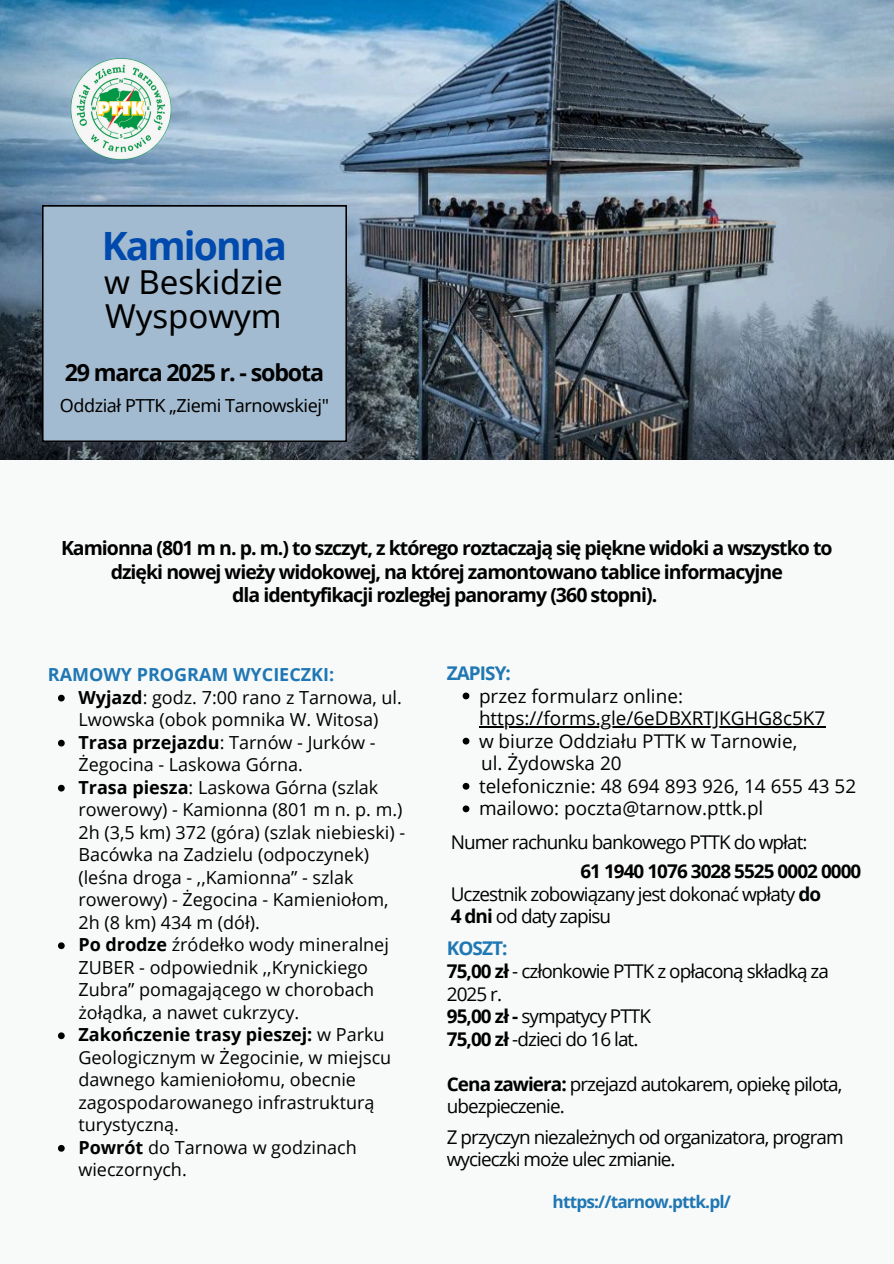
<style>
.page{position:relative;width:894px;height:1264px;background:#fff}
.page>*{position:absolute;margin:0;border:0;box-sizing:border-box;transform-origin:0 0}
.t1{font:700 39px "Noto Sans";letter-spacing:-.05em;color:#004aad}
.t2{font:33px/33.8px "Noto Sans";letter-spacing:-.005em;color:#000}
.t3{font:700 23.25px "Noto Sans";letter-spacing:-.05em;color:#000}
.t4{font:700 19.5px/23.7px "Open Sans";letter-spacing:-.05em;color:#000;text-align:center}
.t5{font:18.9px/22.5px "Open Sans";letter-spacing:-.05em;color:#000}
.t6{font:18.9px/22.5px "Open Sans";color:#000}
.t7{font:700 18.9px "Open Sans";letter-spacing:-.05em;color:#1f77b4}
.t8{font:18px/22.5px "Open Sans";color:#000}
.t9{font:18px "Noto Sans";letter-spacing:-.025em;color:#000}
.t10{font:700 18px "Open Sans";color:#1f77b4}
.t11{font:700 17.25px "Open Sans";letter-spacing:-.05em;color:#1f77b4}
.s1{font-weight:700}
.s2{font-weight:700;color:#1f77b4}
</style>
<div class="page">
<div style="left:0;top:0;width:893px;height:1263px;background:#f8faf9"></div>
<img style="left:0;top:0;width:893px;height:459px">
<div style="left:42px;top:205px;width:304px;height:236px;background:#a3bbd0"></div>
<svg style="left:58px;top:694px;width:7px;height:7px"></svg>
<svg style="left:58px;top:739px;width:7px;height:7px"></svg>
<svg style="left:58px;top:784px;width:7px;height:7px"></svg>
<svg style="left:58px;top:942px;width:7px;height:7px"></svg>
<svg style="left:58px;top:1032px;width:7px;height:7px"></svg>
<svg style="left:58px;top:1145px;width:7px;height:6px"></svg>
<svg style="left:462px;top:692px;width:7px;height:7px"></svg>
<hr style="left:479px;top:726px;width:346px;height:2px;background:#000">
<svg style="left:462px;top:737px;width:7px;height:7px"></svg>
<svg style="left:462px;top:783px;width:7px;height:6px"></svg>
<svg style="left:462px;top:805px;width:7px;height:7px"></svg>
<img style="left:67px;top:54px;width:109px;height:109px">
<p class="t1" style="left:102px;top:218px;width:186px">Kamionna</p>
<p class="t2" style="left:104px;top:265px;width:180px">w Beskidzie<br>Wyspowym</p>
<p class="t3" style="left:65px;top:356px;width:261px">29 marca 2025 r. - sobota</p>
<p class="t9" style="left:60px;top:393px;width:270px">Oddział PTTK „Ziemi Tarnowskiej"</p>
<h5 class="t4" style="left:61px;top:535px;width:772px">Kamionna (801 m n. p. m.) to szczyt, z którego roztaczają się piękne widoki a wszystko to dzięki nowej wieży widokowej, na której zamontowano tablice informacyjne<br>dla identyfikacji rozległej panoramy (360 stopni).</h5>
<h1 class="t10" style="left:48px;top:662px;width:288px">RAMOWY PROGRAM WYCIECZKI:</h1>
<h2 class="t8" style="left:78px;top:685px;width:325px"><span class="s1">Wyjazd</span>: godz. 7:00 rano z Tarnowa, ul.<br>Lwowska (obok pomnika W. Witosa)</h2>
<h5 class="t8" style="left:78px;top:730px;width:298px"><span class="s1">Trasa przejazdu</span>: Tarnów - Jurków -<br>Żegocina - Laskowa Górna.</h5>
<h4 class="t8" style="left:78px;top:775px;width:328px"><span class="s1">Trasa piesza</span>: Laskowa Górna (szlak rowerowy) - Kamionna (801 m n. p. m.)<br>2h (3,5 km) 372 (góra) (szlak niebieski) - Bacówka na Zadzielu (odpoczynek) (leśna droga - ,,Kamionna” - szlak rowerowy) - Żegocina - Kamieniołom, 2h (8 km) 434 m (dół).</h4>
<h3 class="t8" style="left:78px;top:933px;width:312px"><span class="s1">Po drodze</span> źródełko wody mineralnej<br>ZUBER - odpowiednik ,,Krynickiego<br>Zubra” pomagającego w chorobach żołądka, a nawet cukrzycy.</h3>
<p class="t8" style="left:78px;top:1023px;width:314px"><span class="s1">Zakończenie trasy pieszej:</span> w Parku<br>Geologicznym w Żegocinie, w miejscu dawnego kamieniołomu, obecnie zagospodarowanego infrastrukturą turystyczną.</p>
<p class="t8" style="left:78px;top:1135px;width:280px"><span class="s1">Powrót</span> do Tarnowa w godzinach wieczornych.</p>
<p class="t7" style="left:446px;top:659px;width:66px">ZAPISY:</p>
<p class="t6" style="left:479px;top:684px;width:205px">przez formularz online:</p>
<p class="t6" style="left:479px;top:706px;width:348px">https://forms.gle/6eDBXRTJKGHG8c5K7 w biurze Oddziału PTTK w Tarnowie,</p>
<p class="t6" style="left:479px;top:751px;width:378px">ul. Żydowska 20<br>telefonicznie: 48 694 893 926, 14 655 43 52</p>
<p class="t6" style="left:479px;top:796px;width:286px">mailowo: poczta@tarnow.pttk.pl</p>
<h5 class="t5" style="left:450px;top:830px;width:358px">Numer rachunku bankowego PTTK do wpłat:</h5>
<p class="t5" style="left:450px;top:859px;width:412px;text-indent:129px"><span class="s1">61 1940 1076 3028 5525 0002 0000<br></span>Uczestnik zobowiązany jest dokonać wpłaty <span class="s1">do<br>4 dni</span> od daty zapisu</p>
<p class="t5" style="left:446px;top:936px;width:383px"><span class="s2">KOSZT:<br></span><span class="s1">75,00 zł</span> - członkowie PTTK z opłaconą składką za<br>2025 r.<br><span class="s1">95,00 zł -</span> sympatycy PTTK<br><span class="s1">75,00 zł</span> -dzieci do 16 lat.</p>
<h5 class="t5" style="left:446px;top:1072px;width:397px"><span class="s1">Cena zawiera:</span> przejazd autokarem, opiekę pilota, ubezpieczenie.</h5>
<h5 class="t5" style="left:446px;top:1125px;width:398px">Z przyczyn niezależnych od organizatora, program wycieczki może ulec zmianie.</h5>
<h5 class="t11" style="left:552px;top:1189px;width:180px">https://tarnow.pttk.pl/</h5>
</div>
